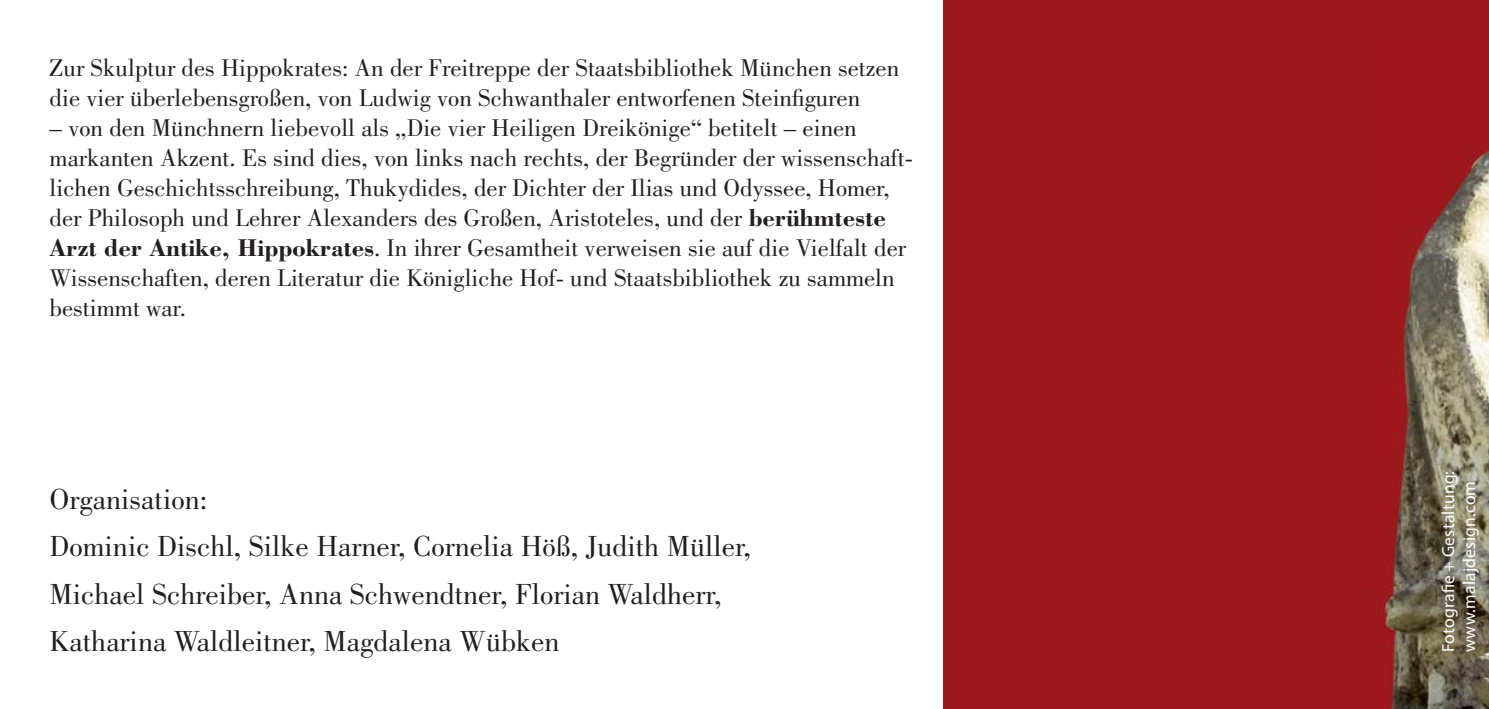
<style>
.page{position:relative;width:1489px;height:709px;background:#fff}
.page>*{position:absolute;margin:0;border:0;box-sizing:border-box;transform-origin:0 0}
.t1{font:30px/47.5px "Bodoni";color:#231f20}
.t2{font:25px/30px "Bodoni";color:#231f20}
.t3{font:17.5px/21px "Myriad Pro";letter-spacing:.015em;color:#fff}
.s1{font-weight:700}
</style>
<div class="page">
<div style="left:943px;top:0;width:545px;height:709px;background:#9e191d"></div>
<img style="left:1384px;top:148px;width:104px;height:561px">
<p class="t2" style="left:50px;top:55px;width:851px">Zur Skulptur des Hippokrates: An der Freitreppe der Staatsbibliothek München setzen die vier überlebensgroßen, von Ludwig von Schwanthaler entworfenen Steinfiguren</p>
<p class="t2" style="left:50px;top:115px;width:865px">– von den Münchnern liebevoll als „Die vier Heiligen Dreikönige“ betitelt – einen markanten Akzent. Es sind dies, von links nach rechts, der Begründer der wissenschaft&shy;lichen Geschichtsschreibung, Thukydides, der Dichter der Ilias und Odyssee, Homer, der Philosoph und Lehrer Alexanders des Großen, Aristoteles, und der <span class="s1">berühmteste Arzt der Antike, Hippokrates</span>. In ihrer Gesamtheit verweisen sie auf die Vielfalt der Wissenschaften, deren Literatur die Königliche Hof- und Staatsbibliothek zu sammeln bestimmt war.</p>
<p class="t1" style="left:50px;top:478px;width:703px">Organisation:<br>Dominic Dischl, Silke Harner, Cornelia Höß, Judith Müller, Michael Schreiber, Anna Schwendtner, Florian Waldherr, Katharina Waldleitner, Magdalena Wübken</p>
<p class="t3" style="left:1439px;top:652px;width:183px;rotate:-90deg">Fotografie + Gestaltung: www.malajdesign.com</p>
</div>
